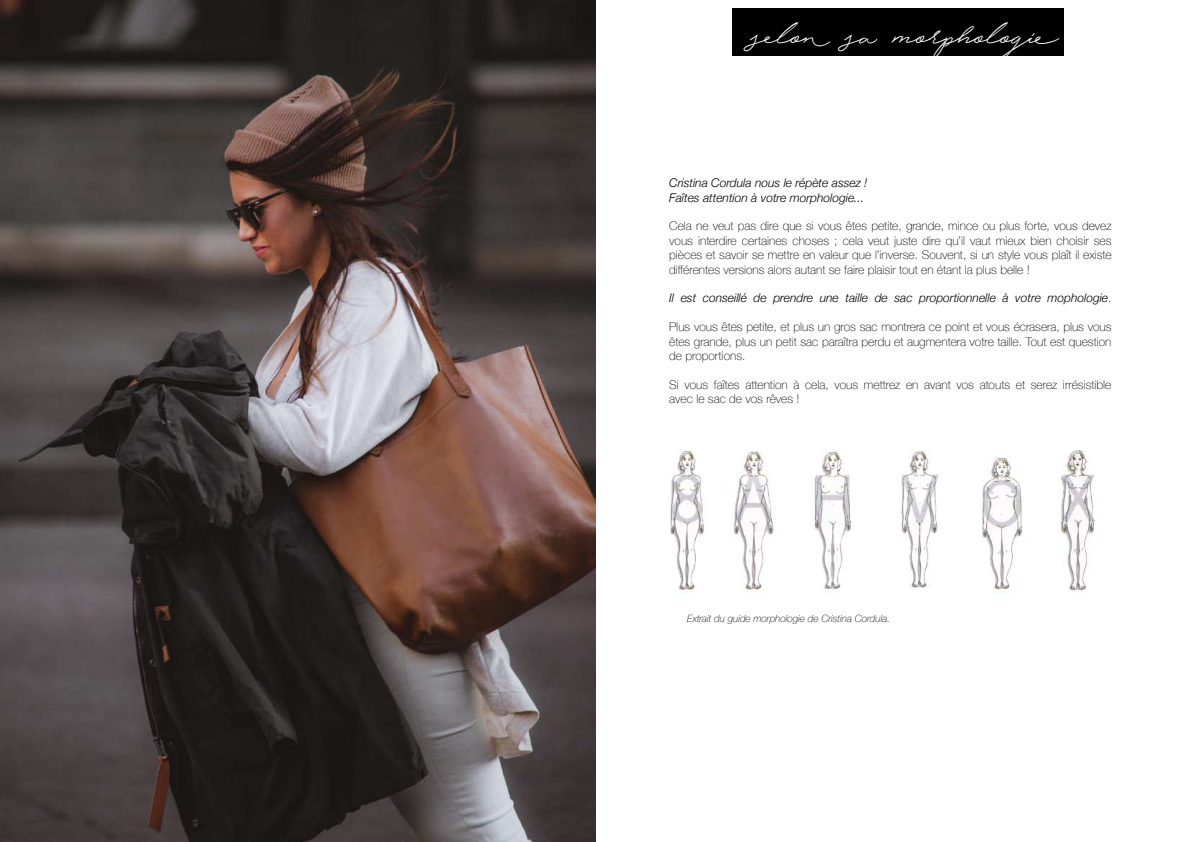
<style>
.page{position:relative;width:1191px;height:842px;background:#fff}
.page>*{position:absolute;margin:0;border:0;box-sizing:border-box;transform-origin:0 0}
.t1{font:33px "Hijrnotes PERSONALUSEONLY";color:#fff}
.t2{font:100 12px/14.4px "Helvetica Neue";color:#000;text-align:justify}
.t3{font:italic 300 12px/14.4px "Helvetica Neue";color:#000}
.t4{font:italic 100 10px "Helvetica Neue";color:#000}
.s1{font-weight:100;font-style:normal}
</style>
<div class="page">
<img style="left:0;top:0;width:595px;height:842px">
<div style="left:731px;top:8px;width:332px;height:47px;background:#000"></div>
<img style="left:670px;top:450px;width:425px;height:142px">
<h1 class="t1" style="left:748px;top:26px;width:300px">selon sa morphologie</h1>
<p class="t3" style="left:669px;top:175px;width:200px">Cristina Cordula nous le répète assez !<br>Faîtes attention à votre morphologie...</p>
<p class="t2" style="left:669px;top:218px;width:444px">Cela ne veut pas dire que si vous êtes petite, grande, mince ou plus forte, vous devez vous interdire certaines choses ; cela veut juste dire qu’il vaut mieux bien choisir ses pièces et savoir se mettre en valeur que l’inverse. Souvent, si un style vous plaît il existe différentes versions alors autant se faire plaisir tout en étant la plus belle !</p>
<p class="t3" style="left:669px;top:290px;width:444px">Il est conseillé de prendre une taille de sac proportionnelle à votre mophologie<span class="s1">.</span></p>
<p class="t2" style="left:669px;top:319px;width:444px">Plus vous êtes petite, et plus un gros sac montrera ce point et vous écrasera, plus vous êtes grande, plus un petit sac paraîtra perdu et augmentera votre taille. Tout est question de proportions.</p>
<p class="t2" style="left:669px;top:377px;width:444px">Si vous faîtes attention à cela, vous mettrez en avant vos atouts et serez irrésistible avec le sac de vos rêves !</p>
<p class="t4" style="left:687px;top:611px;width:204px">Extrait du guide morphologie de Cristina Cordula.</p>
</div>
